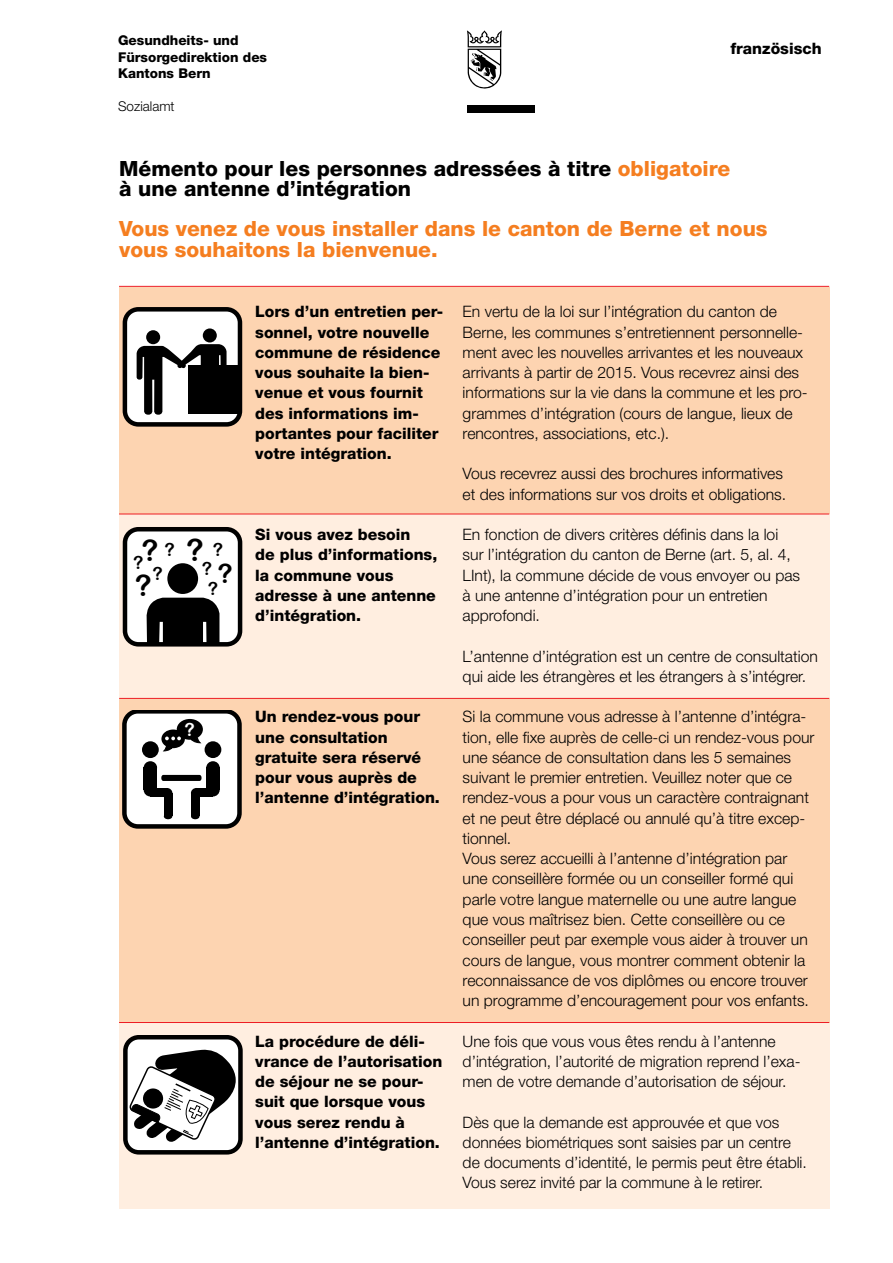
<style>
.page{position:relative;width:893px;height:1263px;background:#fff}
.page>*{position:absolute;margin:0;border:0;box-sizing:border-box;transform-origin:0 0}
.t1{font:29.4px "Arial Rounded MT Bold";color:#000}
.t2{font:800 21px/20.2px "Helvetica Neue";color:#f57e20}
.t3{font:800 21px/20.2px "Helvetica Neue";color:#000}
.t4{font:18px "Arial Rounded MT Bold";color:#000}
.t5{font:18px "Arial Rounded MT Bold";color:#fff}
.t6{font:300 15.75px/20.2px "Helvetica Neue";color:#000}
.t7{font:800 15.75px/20.2px "Helvetica Neue";color:#000}
.t8{font:800 13.5px/16.5px "Helvetica Neue";color:#000}
.t9{font:300 13.5px "Helvetica Neue";color:#000}
.s1{color:#f57e20}
.s2{font-size:26.55px}
</style>
<div class="page">
<svg style="left:467px;top:30px;width:35px;height:59px"></svg>
<div style="left:468px;top:105px;width:67px;height:7px;background:#000"></div>
<div style="left:119px;top:287px;width:710px;height:227px;background:#fdd4b1"></div>
<div style="left:119px;top:981px;width:710px;height:228px;background:#ffeee0"></div>
<div style="left:119px;top:514px;width:710px;height:198px;background:#ffeee0"></div>
<div style="left:119px;top:699px;width:710px;height:324px;background:#fdd4b1"></div>
<hr style="left:119px;top:698px;width:710px;height:1px;background:#ed1d24">
<hr style="left:119px;top:286px;width:710px;height:1px;background:#ed1d24">
<hr style="left:119px;top:1022px;width:710px;height:1px;background:#ed1d24">
<hr style="left:119px;top:514px;width:710px;height:1px;background:#ed1d24">
<div style="left:125px;top:529px;width:115px;height:115px;background:#fff;border-radius:13px"></div>
<div style="left:123px;top:527px;width:119px;height:119px;border:4px solid #000;border-radius:13px"></div>
<div style="left:167px;top:563px;width:31px;height:31px;background:#000;border-radius:50%"></div>
<svg style="left:146px;top:598px;width:73px;height:47px;background:#151515"></svg>
<svg style="left:122px;top:710px;width:120px;height:119px;background:#a7a6a6"></svg>
<div style="left:125px;top:309px;width:115px;height:115px;background:#fff;border-radius:13px"></div>
<div style="left:123px;top:307px;width:119px;height:120px;border:4px solid #000;border-radius:13px"></div>
<div style="left:146px;top:330px;width:14px;height:14px;background:#000;border-radius:50%"></div>
<div style="left:203px;top:328px;width:14px;height:14px;background:#000;border-radius:50%"></div>
<svg style="left:137px;top:344px;width:90px;height:71px"></svg>
<div style="left:188px;top:365px;width:53px;height:49px;background:#000"></div>
<div style="left:125px;top:1037px;width:115px;height:115px;background:#fff;border-radius:13px"></div>
<div style="left:123px;top:1035px;width:120px;height:119px;border:4px solid #000;border-radius:13px"></div>
<svg style="left:129px;top:1049px;width:107px;height:93px"></svg>
<p class="t8" style="left:118px;top:32px;width:151px">Gesundheits- und<br>Fürsorgedirektion des<br>Kantons Bern</p>
<p class="t9" style="left:118px;top:98px;width:58px">Sozialamt</p>
<p class="t7" style="left:730px;top:38px;width:93px">französisch</p>
<h2 class="t3" style="left:119px;top:158px;width:613px">Mémento pour les personnes adressées à titre <span class="s1">obligatoire </span>à une antenne d’intégration</h2>
<h2 class="t2" style="left:119px;top:219px;width:650px">Vous venez de vous installer dans le canton de Berne et nous vous souhaitons la bienvenue.</h2>
<p class="t4" style="left:142px;top:548px;width:92px"><sup>?</sup>? <sup>?</sup>?<span class="s2">?</span></p>
<p class="t4" style="left:213px;top:539px;width:12px">?</p>
<p class="t4" style="left:133px;top:552px;width:12px">?</p>
<h1 class="t1" style="left:135px;top:568px;width:18px">?</h1>
<p class="t4" style="left:208px;top:578px;width:12px">?</p>
<p class="t4" style="left:153px;top:563px;width:12px">?</p>
<p class="t5" style="left:184px;top:719px;width:12px">?</p>
<p class="t7" style="left:255px;top:301px;width:189px">Lors d’un entretien per&shy;sonnel, votre nouvelle commune de résidence vous souhaite la bien&shy;venue et vous fournit des informations im&shy;portantes pour faciliter votre intégration.</p>
<p class="t6" style="left:463px;top:301px;width:347px">En vertu de la loi sur l’intégration du canton de Berne, les communes s’entretiennent personnelle&shy;ment avec les nouvelles arrivantes et les nouveaux arrivants à partir de 2015. Vous recevrez ainsi des informations sur la vie dans la commune et les pro&shy;grammes d’intégration (cours de langue, lieux de rencontres, associations, etc.).</p>
<p class="t6" style="left:463px;top:463px;width:325px">Vous recevrez aussi des brochures informatives et des informations sur vos droits et obligations.</p>
<p class="t7" style="left:255px;top:524px;width:184px">Si vous avez besoin<br>de plus d’informations, la commune vous adresse à une antenne d’intégration.</p>
<p class="t6" style="left:463px;top:524px;width:339px">En fonction de divers critères définis dans la loi sur l’intégration du canton de Berne (art. 5, al. 4, LInt), la commune décide de vous envoyer ou pas à une antenne d’intégration pour un entretien approfondi.</p>
<p class="t6" style="left:463px;top:645px;width:357px">L’antenne d’intégration est un centre de consultation qui aide les étrangères et les étrangers à s’intégrer.</p>
<p class="t7" style="left:255px;top:707px;width:186px">Un rendez-vous pour une consultation gratuite sera réservé pour vous auprès de l’antenne d’intégration.</p>
<p class="t6" style="left:463px;top:706px;width:353px">Si la commune vous adresse à l’antenne d’intégra&shy;tion, elle fixe auprès de celle-ci un rendez-vous pour une séance de consultation dans les 5 semaines suivant le premier entretien. Veuillez noter que ce rendez-vous a pour vous un caractère contraignant et ne peut être déplacé ou annulé qu’à titre excep&shy;tionnel.<br>Vous serez accueilli à l’antenne d’intégration par une conseillère formée ou un conseiller formé qui parle votre langue maternelle ou une autre langue que vous maîtrisez bien. Cette conseillère ou ce conseiller peut par exemple vous aider à trouver un cours de langue, vous montrer comment obtenir la reconnaissance de vos diplômes ou encore trouver un programme d’encouragement pour vos enfants.</p>
<p class="t7" style="left:255px;top:1031px;width:188px">La procédure de déli&shy;vrance de l’autorisation de séjour ne se pour&shy;suit que lorsque vous vous serez rendu à l’antenne d’intégration.</p>
<p class="t6" style="left:463px;top:1030px;width:339px">Une fois que vous vous êtes rendu à l’antenne d’intégration, l’autorité de migration reprend l’exa&shy;men de votre demande d’autorisation de séjour.</p>
<p class="t6" style="left:463px;top:1111px;width:346px">Dès que la demande est approuvée et que vos données biométriques sont saisies par un centre de documents d’identité, le permis peut être établi.<br>Vous serez invité par la commune à le retirer.</p>
</div>
